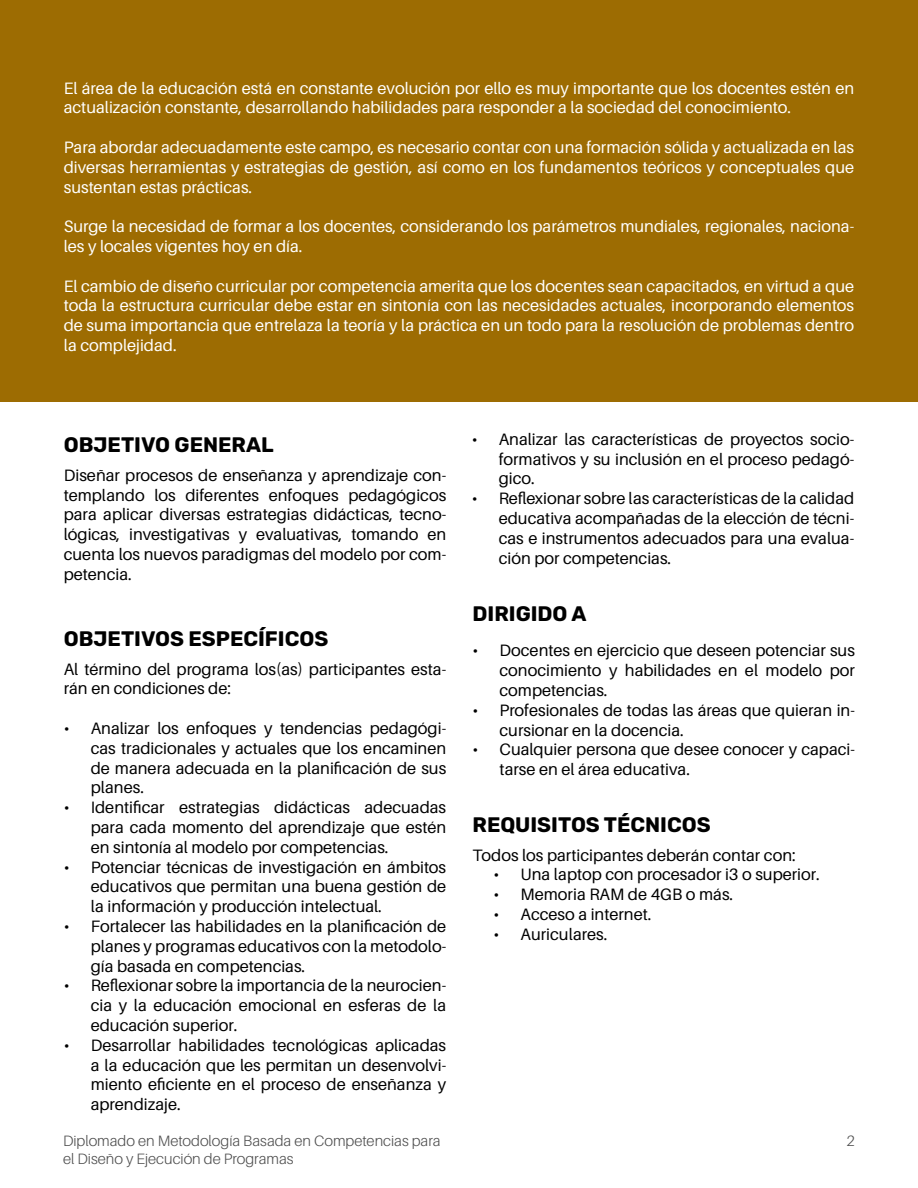
<style>
.page{position:relative;width:918px;height:1188px;background:#fff}
.page>*{position:absolute;margin:0;border:0;box-sizing:border-box;transform-origin:0 0}
.t1{font:700 21px "Rubik";color:#000}
.t2{font:16.5px/19.8px "Aileron";color:#000;text-align:justify}
.t3{font:16.5px/19.8px "Aileron";color:#fff}
.t4{font:300 15px "Aileron";color:#4d4d4d}
</style>
<div class="page">
<div style="left:0;top:0;width:918px;height:402px;background:#9d6c02"></div>
<p class="t3" style="left:64px;top:78px;width:792px">El área de la educación está en constante evolución por ello es muy importante que los docentes estén en actualización constante, desarrollando habilidades para responder a la sociedad del conocimiento.</p>
<p class="t3" style="left:64px;top:138px;width:792px;text-align:justify">Para abordar adecuadamente este campo, es necesario contar con una formación sólida y actualizada en las diversas herramientas y estrategias de gestión, así como en los fundamentos teóricos y conceptuales que sustentan estas prácticas.</p>
<p class="t3" style="left:64px;top:217px;width:792px">Surge la necesidad de formar a los docentes, considerando los parámetros mundiales, regionales, naciona&shy;les y locales vigentes hoy en día.</p>
<p class="t3" style="left:64px;top:276px;width:792px;text-align:justify">El cambio de diseño curricular por competencia amerita que los docentes sean capacitados, en virtud a que toda la estructura curricular debe estar en sintonía con las necesidades actuales, incorporando elementos de suma importancia que entrelaza la teoría y la práctica en un todo para la resolución de problemas dentro la complejidad.</p>
<p class="t1" style="left:64px;top:432px;width:211px">OBJETIVO GENERAL</p>
<p class="t2" style="left:64px;top:465px;width:384px">Diseñar procesos de enseñanza y aprendizaje con&shy;templando los diferentes enfoques pedagógicos para aplicar diversas estrategias didácticas, tecno&shy;lógicas, investigativas y evaluativas, tomando en cuenta los nuevos paradigmas del modelo por com&shy;petencia.</p>
<p class="t1" style="left:64px;top:626px;width:266px">OBJETIVOS ESPECÍFICOS</p>
<p class="t2" style="left:64px;top:659px;width:384px">Al término del programa los(as) participantes esta&shy;rán en condiciones de:</p>
<p class="t2" style="left:91px;top:719px;width:357px;text-indent:-27px">• Analizar los enfoques y tendencias pedagógi&shy;cas tradicionales y actuales que los encaminen de manera adecuada en la planificación de sus planes.</p>
<p class="t2" style="left:91px;top:798px;width:357px;text-indent:-27px">• Identificar estrategias didácticas adecuadas para cada momento del aprendizaje que estén en sintonía al modelo por competencias.</p>
<p class="t2" style="left:91px;top:857px;width:357px;text-indent:-27px">• Potenciar técnicas de investigación en ámbitos educativos que permitan una buena gestión de la información y producción intelectual.</p>
<p class="t2" style="left:91px;top:917px;width:357px;text-indent:-27px">• Fortalecer las habilidades en la planificación de planes y programas educativos con la metodolo&shy;gía basada en competencias.</p>
<p class="t2" style="left:91px;top:976px;width:357px;text-indent:-27px">• Reflexionar sobre la importancia de la neurocien&shy;cia y la educación emocional en esferas de la educación superior.</p>
<p class="t2" style="left:91px;top:1035px;width:357px;text-indent:-27px">• Desarrollar habilidades tecnológicas aplicadas a la educación que les permitan un desenvolvi&shy;miento eficiente en el proceso de enseñanza y aprendizaje.</p>
<p class="t2" style="left:499px;top:429px;width:357px;text-indent:-27px">• Analizar las características de proyectos socio&shy;formativos y su inclusión en el proceso pedagó&shy;gico.</p>
<p class="t2" style="left:499px;top:489px;width:357px;text-indent:-27px">• Reflexionar sobre las características de la calidad educativa acompañadas de la elección de técni&shy;cas e instrumentos adecuados para una evalua&shy;ción por competencias.</p>
<p class="t1" style="left:473px;top:602px;width:116px">DIRIGIDO A</p>
<p class="t2" style="left:500px;top:641px;width:357px;text-indent:-27px">• Docentes en ejercicio que deseen potenciar sus conocimiento y habilidades en el modelo por competencias.</p>
<p class="t2" style="left:500px;top:700px;width:357px;text-indent:-27px">• Profesionales de todas las áreas que quieran in&shy;cursionar en la docencia.</p>
<p class="t2" style="left:500px;top:740px;width:357px;text-indent:-27px">• Cualquier persona que desee conocer y capaci&shy;tarse en el área educativa.</p>
<p class="t1" style="left:473px;top:813px;width:240px">REQUISITOS TÉCNICOS</p>
<p class="t2" style="left:473px;top:845px;width:325px">Todos los participantes deberán contar con:</p>
<p class="t2" style="left:494px;top:865px;width:328px">• Una laptop con procesador i3 o superior.</p>
<p class="t2" style="left:494px;top:885px;width:241px">• Memoria RAM de 4GB o más.</p>
<p class="t2" style="left:494px;top:905px;width:159px">• Acceso a internet.</p>
<p class="t2" style="left:494px;top:924px;width:115px">• Auriculares.</p>
<p class="t4" style="left:63px;top:1132px;width:379px">Diplomado en Metodología Basada en Competencias para</p>
<p class="t4" style="left:847px;top:1132px;width:10px">2</p>
<p class="t4" style="left:63px;top:1150px;width:232px">el Diseño y Ejecución de Programas</p>
</div>
